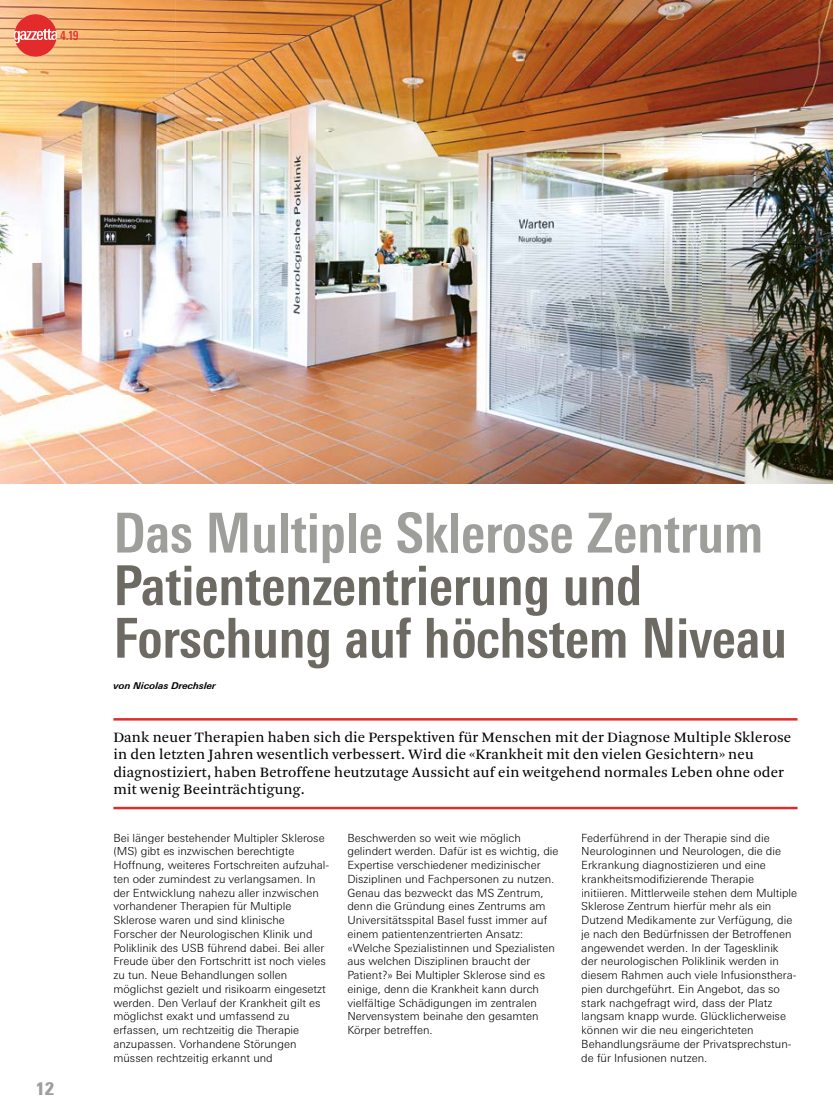
<style>
.page{position:relative;width:833px;height:1117px;background:#fff}
.page>*{position:absolute;margin:0;border:0;box-sizing:border-box;transform-origin:0 0}
.t1{font:700 condensed 55px/52.5px "Univers Next Pro";color:#6d6a63}
.t2{font:700 condensed 55px "Univers Next Pro";color:#9e9e9b}
.t3{font:900 condensed 17.5px "Univers Next Pro";color:#9e9e9b}
.t4{font:15px/17.5px "Arnhem Blond";letter-spacing:.01em;color:#000}
.t5{font:500 condensed 12.5px "Univers Next Pro";color:#e42b2b}
.t6{font:300 11.25px/13.8px "Univers Next Pro";color:#000}
.t7{font:italic 700 9.38px "Univers Next Pro";color:#000}
</style>
<div class="page">
<hr style="left:113px;top:718px;width:684px;height:2px;background:#e42b2b">
<hr style="left:113px;top:806px;width:684px;height:3px;background:#e42b2b">
<img style="left:0;top:0;width:833px;height:483px">
<img style="left:113px;top:27px;width:215px;height:15px">
<svg style="left:14px;top:14px;width:43px;height:43px"></svg>
<svg style="left:15px;top:14px;width:41px;height:43px;background:#ea6359"></svg>
<p class="t5" style="left:60px;top:28px;width:20px">4.19</p>
<h2 class="t3" style="left:35px;top:1077px;width:20px">12</h2>
<h1 class="t2" style="left:113px;top:500px;width:651px">Das Multiple Sklerose Zentrum</h1>
<h1 class="t1" style="left:113px;top:558px;width:675px">Patientenzentrierung und<br>Forschung auf höchstem Niveau</h1>
<p class="t7" style="left:113px;top:679px;width:104px">von Nicolas Drechsler</p>
<p class="t4" style="left:113px;top:728px;width:679px">Dank neuer Therapien haben sich die Perspektiven für Menschen mit der Diagnose Multiple Sklerose in den letzten Jahren wesentlich verbessert. Wird die «Krankheit mit den vielen Gesichtern» neu diagnostiziert, haben Betroffene heutzutage Aussicht auf ein weitgehend normales Leben ohne oder mit wenig Beeinträchtigung.</p>
<p class="t6" style="left:113px;top:830px;width:217px">Bei länger bestehender Multipler Sklerose (MS) gibt es inzwischen berechtigte Hoffnung, weiteres Fortschreiten aufzuhal&shy;ten oder zumindest zu verlangsamen. In der Entwicklung nahezu aller inzwischen vorhandener Therapien für Multiple Sklerose waren und sind klinische Forscher der Neurologischen Klinik und Poliklinik des USB führend dabei. Bei aller Freude über den Fortschritt ist noch vieles zu tun. Neue Behandlungen sollen möglichst gezielt und risikoarm eingesetzt werden. Den Verlauf der Krankheit gilt es möglichst exakt und umfassend zu erfassen, um rechtzeitig die Therapie anzupassen. Vorhandene Störungen müssen rechtzeitig erkannt und</p>
<p class="t6" style="left:347px;top:830px;width:213px">Beschwerden so weit wie möglich gelindert werden. Dafür ist es wichtig, die Expertise verschiedener medizinischer Disziplinen und Fachpersonen zu nutzen.<br>Genau das bezweckt das MS Zentrum, denn die Gründung eines Zentrums am Universitätsspital Basel fusst immer auf einem patientenzentrierten Ansatz: «Welche Spezialistinnen und Spezialisten aus welchen Disziplinen braucht der Patient?» Bei Multipler Sklerose sind es einige, denn die Krankheit kann durch vielfältige Schädigungen im zentralen Nervensystem beinahe den gesamten Körper betreffen.</p>
<p class="t6" style="left:581px;top:830px;width:217px">Federführend in der Therapie sind die Neurologinnen und Neurologen, die die Erkrankung diagnostizieren und eine krankheitsmodifizierende Therapie initiieren. Mittlerweile stehen dem Multiple Sklerose Zentrum hierfür mehr als ein Dutzend Medikamente zur Verfügung, die je nach den Bedürfnissen der Betroffenen angewendet werden. In der Tagesklinik der neurologischen Poliklinik werden in diesem Rahmen auch viele Infusionsthera&shy;pien durchgeführt. Ein Angebot, das so stark nachgefragt wird, dass der Platz langsam knapp wurde. Glücklicherweise können wir die neu eingerichteten Behandlungsräume der Privatsprechstun&shy;de für Infusionen nutzen.</p>
</div>
